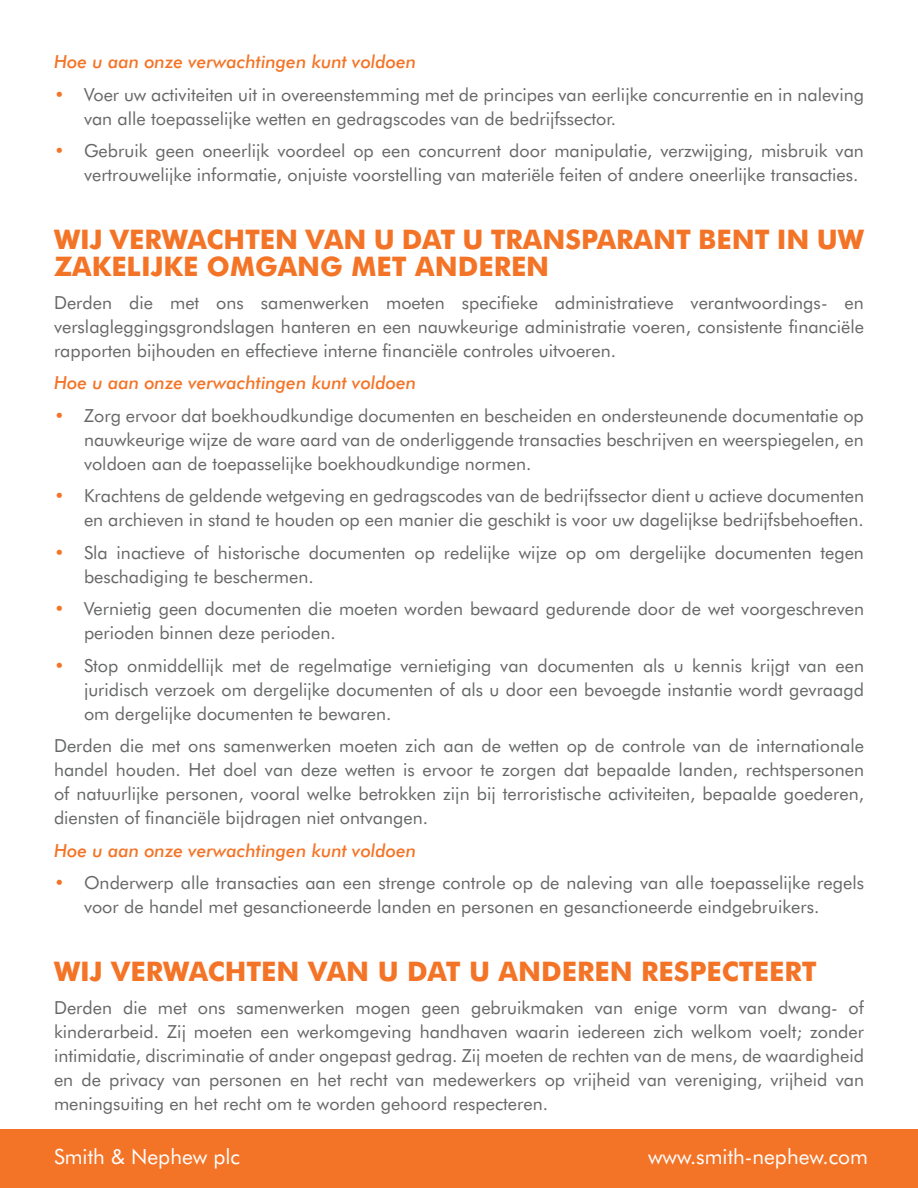
<style>
.page{position:relative;width:918px;height:1188px;background:#fff}
.page>*{position:absolute;margin:0;border:0;box-sizing:border-box;transform-origin:0 0}
.t1{font:700 27px/27px "Futura BT";color:#f47427}
.t2{font:21px "Futura BT";color:#fff}
.t3{font:18px/24px "Futura BT";color:#666767}
.t4{font:italic 500 18px "Futura BT";color:#f47427}
.s1{color:#f47427}
</style>
<div class="page">
<div style="left:0;top:1130px;width:918px;height:58px;background:#f47427"></div>
<p class="t4" style="left:54px;top:51px;width:364px">Hoe u aan onze verwachtingen kunt voldoen</p>
<p class="t3" style="left:84px;top:82px;width:782px;text-indent:-30px"><span class="s1">•</span> Voer uw activiteiten uit in overeenstemming met de principes van eerlijke concurrentie en in naleving van alle toepasselijke wetten en gedragscodes van de bedrijfssector.</p>
<p class="t3" style="left:84px;top:139px;width:781px;text-indent:-30px"><span class="s1">•</span> Gebruik geen oneerlijk voordeel op een concurrent door manipulatie, verzwijging, misbruik van vertrouwelijke informatie, onjuiste voorstelling van materiële feiten of andere oneerlijke transacties.</p>
<h1 class="t1" style="left:54px;top:226px;width:812px">WIJ VERWACHTEN VAN U DAT U TRANSPARANT BENT I N UW<br>ZAKELIJKE OMGANG MET ANDEREN</h1>
<p class="t3" style="left:54px;top:290px;width:811px;text-align:justify">Derden die met ons samenwerken moeten specifieke administratieve verantwoordings- en verslagleggingsgrondslagen hanteren en een nauwkeurige administratie voeren, consistente financiële rapporten bijhouden en effectieve interne financiële controles uitvoeren.</p>
<p class="t4" style="left:54px;top:372px;width:364px">Hoe u aan onze verwachtingen kunt voldoen</p>
<p class="t3" style="left:84px;top:403px;width:781px;text-align:justify;text-indent:-30px"><span class="s1">•</span> Zorg ervoor dat boekhoudkundige documenten en bescheiden en ondersteunende documentatie op nauwkeurige wijze de ware aard van de onderliggende transacties beschrijven en weerspiegelen, en voldoen aan de toepasselijke boekhoudkundige normen.</p>
<p class="t3" style="left:54px;top:484px;width:812px;text-align:right"><span class="s1">•</span> Krachtens de geldende wetgeving en gedragscodes van de bedrijfssector dient u actieve documenten en archieven in stand te houden op een manier die geschikt is voor uw dagelijkse bedrijfsbehoeften.</p>
<p class="t3" style="left:84px;top:540px;width:782px;text-indent:-30px"><span class="s1">•</span> Sla inactieve of historische documenten op redelijke wijze op om dergelijke documenten tegen beschadiging te beschermen.</p>
<p class="t3" style="left:84px;top:597px;width:782px;text-indent:-30px"><span class="s1">•</span> Vernietig geen documenten die moeten worden bewaard gedurende door de wet voorgeschreven perioden binnen deze perioden.</p>
<p class="t3" style="left:84px;top:653px;width:782px;text-align:justify;text-indent:-30px"><span class="s1">•</span> Stop onmiddellijk met de regelmatige vernietiging van documenten als u kennis krijgt van een juridisch verzoek om dergelijke documenten of als u door een bevoegde instantie wordt gevraagd om dergelijke documenten te bewaren.</p>
<p class="t3" style="left:54px;top:734px;width:812px;text-align:justify">Derden die met ons samenwerken moeten zich aan de wetten op de controle van de internationale handel houden. Het doel van deze wetten is ervoor te zorgen dat bepaalde landen, rechtspersonen of natuurlijke personen, vooral welke betrokken zijn bij terroristische activiteiten, bepaalde goederen, diensten of financiële bijdragen niet ontvangen.</p>
<p class="t4" style="left:54px;top:840px;width:364px">Hoe u aan onze verwachtingen kunt voldoen</p>
<p class="t3" style="left:84px;top:871px;width:782px;text-indent:-30px"><span class="s1">•</span> Onderwerp alle transacties aan een strenge controle op de naleving van alle toepasselijke regels voor de handel met gesanctioneerde landen en personen en gesanctioneerde eindgebruikers.</p>
<h1 class="t1" style="left:54px;top:958px;width:764px">WIJ VERWACHTEN VAN U DAT U ANDEREN RESPECTEERT</h1>
<p class="t3" style="left:54px;top:995px;width:812px;text-align:justify">Derden die met ons samenwerken mogen geen gebruikmaken van enige vorm van dwang- of kinderarbeid. Zij moeten een werkomgeving handhaven waarin iedereen zich welkom voelt; zonder intimidatie, discriminatie of ander ongepast gedrag. Zij moeten de rechten van de mens, de waardigheid en de privacy van personen en het recht van medewerkers op vrijheid van vereniging, vrijheid van meningsuiting en het recht om te worden gehoord respecteren.</p>
<p class="t2" style="left:54px;top:1144px;width:188px">Smith &amp; Nephew plc</p>
<p class="t2" style="left:648px;top:1144px;width:221px">www.smith-nephew.com</p>
</div>
